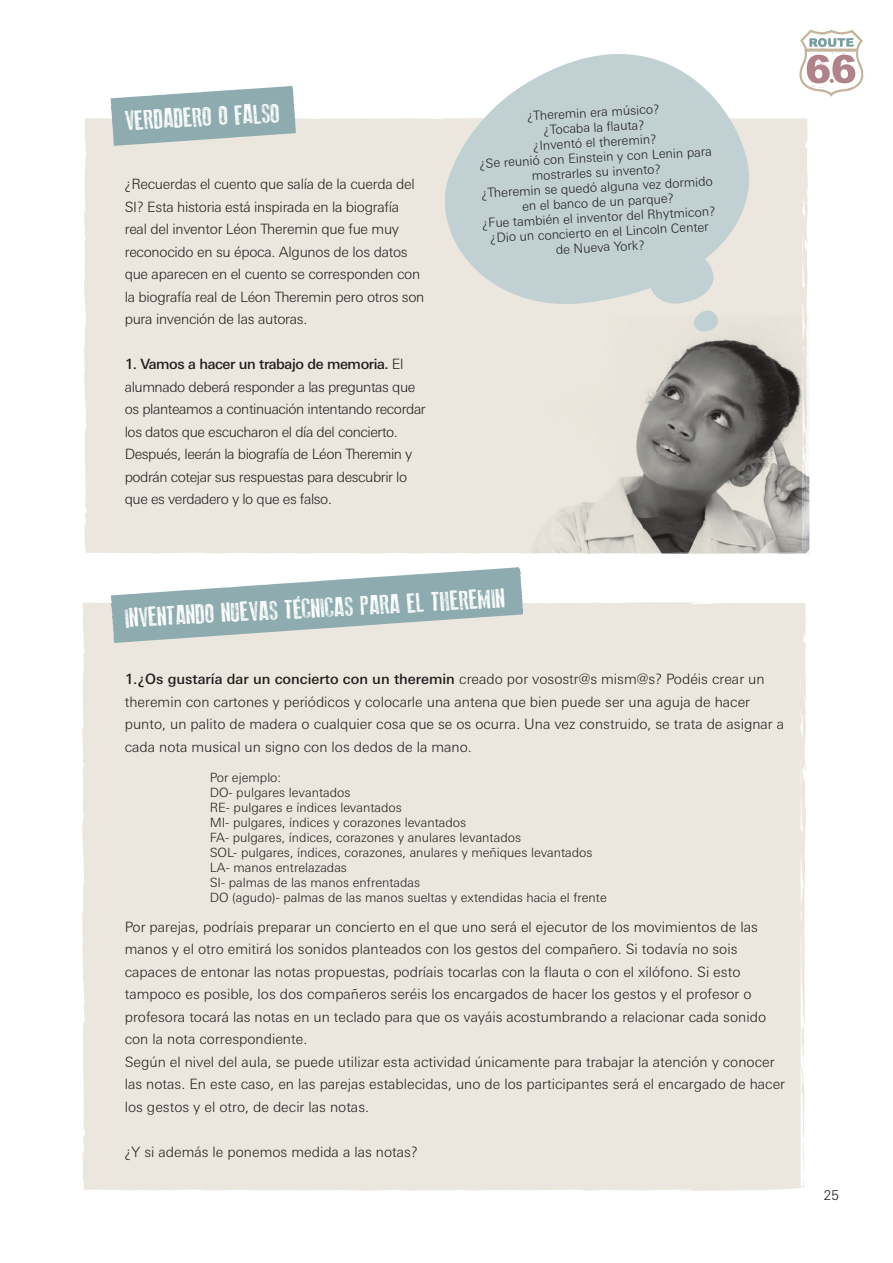
<style>
.page{position:relative;width:893px;height:1263px;background:#fff}
.page>*{position:absolute;margin:0;border:0;box-sizing:border-box;transform-origin:0 0}
.t1{font:27px "Old Press";color:#fff}
.t2{font:300 14.25px/22.5px "Linotype Univers Basic";color:#231f20}
.t3{font:300 14.25px/22.5px "Linotype Univers Basic";letter-spacing:-.03em;color:#231f20}
.t4{font:300 14.25px/22.5px "Linotype Univers Basic";letter-spacing:-.02em;color:#231f20}
.t5{font:300 13.5px "Linotype Univers Basic";color:#231f20}
.t6{font:300 12.75px/15px "Linotype Univers Basic";color:#231f20}
.s1{font-weight:500}
</style>
<div class="page">
<svg style="left:799px;top:30px;width:64px;height:67px"></svg>
<div style="left:84px;top:118px;width:724px;height:436px;background:#ece7de"></div>
<div style="left:82px;top:602px;width:725px;height:589px;background:#ece7de"></div>
<svg style="left:111px;top:85px;width:185px;height:61px"></svg>
<svg style="left:111px;top:567px;width:412px;height:76px"></svg>
<img style="left:501px;top:315px;width:309px;height:238px">
<svg style="left:803px;top:460px;width:5px;height:81px"></svg>
<svg style="left:427px;top:54px;width:326px;height:261px;fill:#c0d0d3"></svg>
<svg style="left:646px;top:239px;width:72px;height:93px"></svg>
<h1 class="t1" style="left:124px;top:106px;width:157px;rotate:-3deg">VERDADERO O FALSO</h1>
<p class="t4" style="left:125px;top:173px;width:301px">¿Recuerdas el cuento que salía de la cuerda del SI? Esta historia está inspirada en la biografía real del inventor Léon Theremin que fue muy reconocido en su época. Algunos de los datos que aparecen en el cuento se corresponden con la biografía real de Léon Theremin pero otros son pura invención de las autoras.</p>
<p class="t3" style="left:125px;top:353px;width:303px"><span class="s1">1. Vamos a hacer un trabajo de memoria.</span> El alumnado deberá responder a las preguntas que os planteamos a continuación intentando recordar los datos que escucharon el día del concierto.<br>Después, leerán la biografía de Léon Theremin y podrán cotejar sus respuestas para descubrir lo que es verdadero y lo que es falso.</p>
<p class="t6" style="left:476px;top:111px;width:235px;text-align:center;rotate:-3deg">¿Theremin era músico?<br>¿Tocaba la fl auta?<br>¿Inventó el theremin?<br>¿Se reunió con Einstein y con Lenin para mostrarles su invento?<br>¿Theremin se quedó alguna vez dormido en el banco de un parque?<br>¿Fue también el inventor del Rhytmicon? ¿Dio un concierto en el Lincoln Center de Nueva York?</p>
<h1 class="t1" style="left:124px;top:603px;width:382px;rotate:-3deg">INVENTANDO NUEVAS TÉCNICAS PARA EL THEREMIN</h1>
<p class="t2" style="left:125px;top:668px;width:661px"><span class="s1">1.¿Os gustaría dar un concierto con un theremin</span> creado por vosostr@s mism@s? Podéis crear un theremin con cartones y periódicos y colocarle una antena que bien puede ser una aguja de hacer punto, un palito de madera o cualquier cosa que se os ocurra. Una vez construido, se trata de asignar a cada nota musical un signo con los dedos de la mano.</p>
<p class="t6" style="left:210px;top:769px;width:399px">Por ejemplo:<br>DO- pulgares levantados<br>RE- pulgares e índices levantados<br>MI- pulgares, índices y corazones levantados<br>FA- pulgares, índices, corazones y anulares levantados<br>SOL- pulgares, índices, corazones, anulares y meñiques levantados LA- manos entrelazadas<br>SI- palmas de las manos enfrentadas<br>DO (agudo)- palmas de las manos sueltas y extendidas hacia el frente</p>
<p class="t2" style="left:125px;top:915px;width:662px">Por parejas, podríais preparar un concierto en el que uno será el ejecutor de los movimientos de las manos y el otro emitirá los sonidos planteados con los gestos del compañero. Si todavía no sois capaces de entonar las notas propuestas, podríais tocarlas con la flauta o con el xilófono. Si esto tampoco es posible, los dos compañeros seréis los encargados de hacer los gestos y el profesor o profesora tocará las notas en un teclado para que os vayáis acostumbrando a relacionar cada sonido con la nota correspondiente.<br>Según el nivel del aula, se puede utilizar esta actividad únicamente para trabajar la atención y conocer las notas. En este caso, en las parejas establecidas, uno de los participantes será el encargado de hacer los gestos y el otro, de decir las notas.</p>
<p class="t2" style="left:125px;top:1140px;width:295px">¿Y si además le ponemos medida a las notas?</p>
<p class="t5" style="left:824px;top:1187px;width:17px">25</p>
</div>
